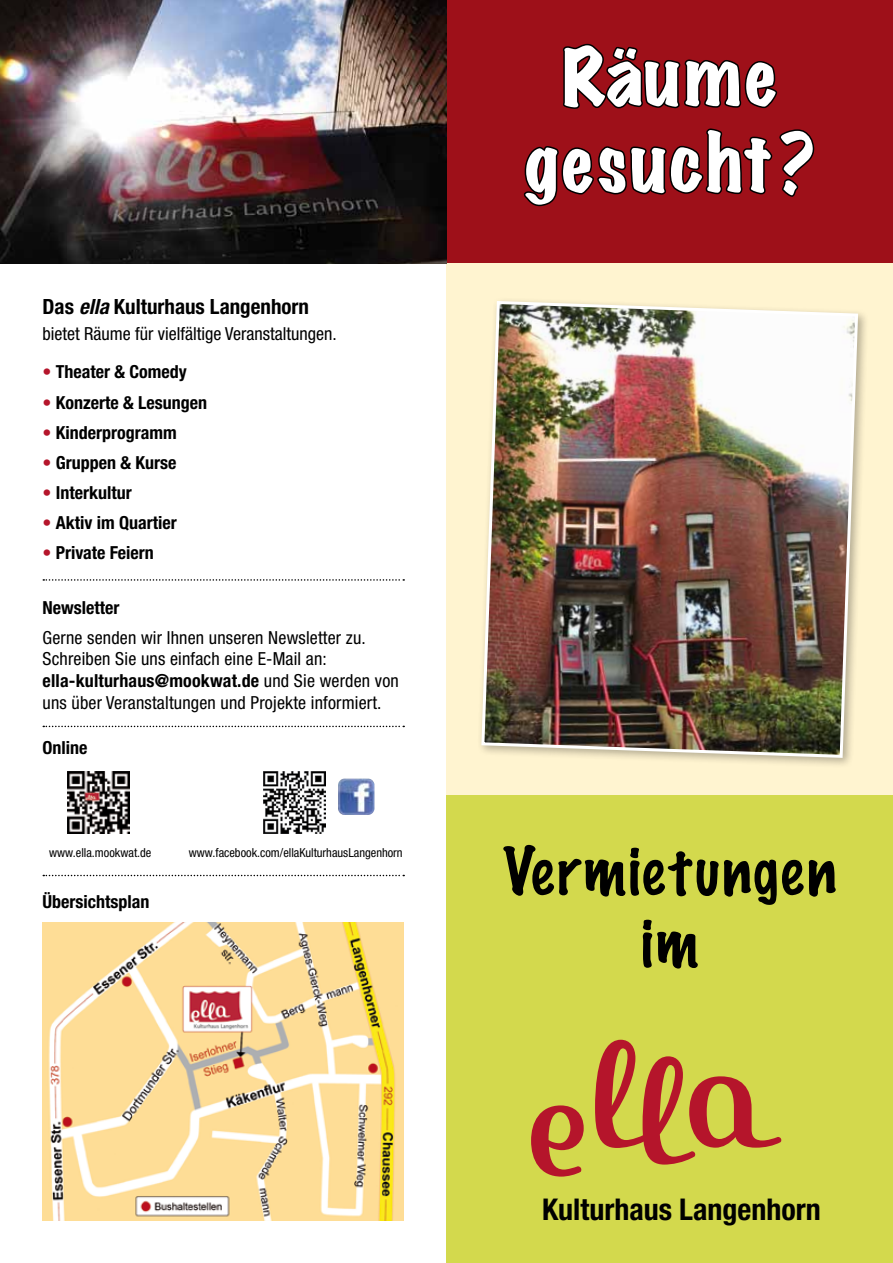
<style>
.page{position:relative;width:893px;height:1263px;background:#fff}
.page>*{position:absolute;margin:0;border:0;box-sizing:border-box;transform-origin:0 0}
.t1{font:expanded 72px/86.4px "Marker Felt";letter-spacing:.045em;color:#fff;text-align:center}
.t2{font:100 60px/72px "Marker Felt";letter-spacing:.04em;color:#000;text-align:center}
.t3{font:700 condensed 30px "Helvetica Neue";color:#000}
.t4{font:700 condensed 21px "Helvetica Neue";color:#000}
.t5{font:condensed 18px/21.6px "Helvetica Neue";letter-spacing:.01em;color:#000}
.t6{font:700 condensed 18px "Helvetica Neue";color:#000}
.t7{font:condensed 12.45px "Helvetica Neue";color:#000}
.s1{font-family:"Helvetica Neue LT";font-style:italic}
.s2{color:#b5152b}
.s3{font-weight:700}
</style>
<div class="page">
<div style="left:446px;top:795px;width:447px;height:468px;background:#d3d94d"></div>
<div style="left:446px;top:0;width:447px;height:264px;background:#9e1019"></div>
<div style="left:446px;top:264px;width:447px;height:531px;background:#fff4d0"></div>
<svg style="left:523px;top:43px;width:292px;height:164px"></svg>
<svg style="left:531px;top:1105px;width:53px;height:71px"></svg>
<svg style="left:595px;top:1040px;width:186px;height:124px"></svg>
<img style="left:0;top:0;width:446px;height:264px">
<svg style="left:43px;top:579px;width:361px;height:2px"></svg>
<svg style="left:43px;top:726px;width:361px;height:1px"></svg>
<svg style="left:43px;top:875px;width:361px;height:1px"></svg>
<img style="left:43px;top:922px;width:361px;height:298px">
<div style="left:476px;top:296px;width:392px;height:472px;background:#000;opacity:.3"></div>
<img style="left:480px;top:299px;width:380px;height:460px">
<svg style="left:67px;top:771px;width:63px;height:63px"></svg>
<img style="left:68px;top:772px;width:62px;height:62px">
<svg style="left:263px;top:771px;width:63px;height:57px"></svg>
<img style="left:263px;top:772px;width:62px;height:62px">
<img style="left:338px;top:778px;width:36px;height:37px">
<p class="t4" style="left:43px;top:294px;width:268px">Das <span class="s1">ella</span> Kulturhaus Langenhorn</p>
<p class="t5" style="left:43px;top:323px;width:296px">bietet Räume für vielfältige Veranstaltungen.</p>
<p class="t6" style="left:43px;top:361px;width:146px"><span class="s2">•</span> Theater &amp; Comedy</p>
<p class="t6" style="left:43px;top:391px;width:166px"><span class="s2">•</span> Konzerte &amp; Lesungen</p>
<p class="t6" style="left:43px;top:421px;width:136px"><span class="s2">•</span> Kinderprogramm</p>
<p class="t6" style="left:43px;top:451px;width:135px"><span class="s2">•</span> Gruppen &amp; Kurse</p>
<p class="t6" style="left:43px;top:481px;width:91px"><span class="s2">•</span> Interkultur</p>
<p class="t6" style="left:43px;top:512px;width:136px"><span class="s2">•</span> Aktiv im Quartier</p>
<p class="t6" style="left:43px;top:542px;width:113px"><span class="s2">•</span> Private Feiern</p>
<p class="t6" style="left:43px;top:596px;width:78px">Newsletter</p>
<p class="t5" style="left:43px;top:627px;width:358px">Gerne senden wir Ihnen unseren Newsletter zu.<br>Schreiben Sie uns einfach eine E-Mail an: <span class="s3">ella-kulturhaus@mookwat.de</span> und Sie werden von uns über Veranstaltungen und Projekte informiert.</p>
<p class="t6" style="left:43px;top:737px;width:46px">Online</p>
<p class="t7" style="left:49px;top:845px;width:104px">www.ella.mookwat.de</p>
<p class="t7" style="left:189px;top:845px;width:215px">www.facebook.com/ellaKulturhausLangenhorn</p>
<p class="t6" style="left:43px;top:890px;width:108px">Übersichtsplan</p>
<h1 class="t1" style="left:525px;top:29px;width:291px">Räume gesucht?</h1>
<h2 class="t2" style="left:503px;top:832px;width:335px">Vermietungen im</h2>
<h3 class="t3" style="left:542px;top:1191px;width:280px">Kulturhaus Langenhorn</h3>
</div>
